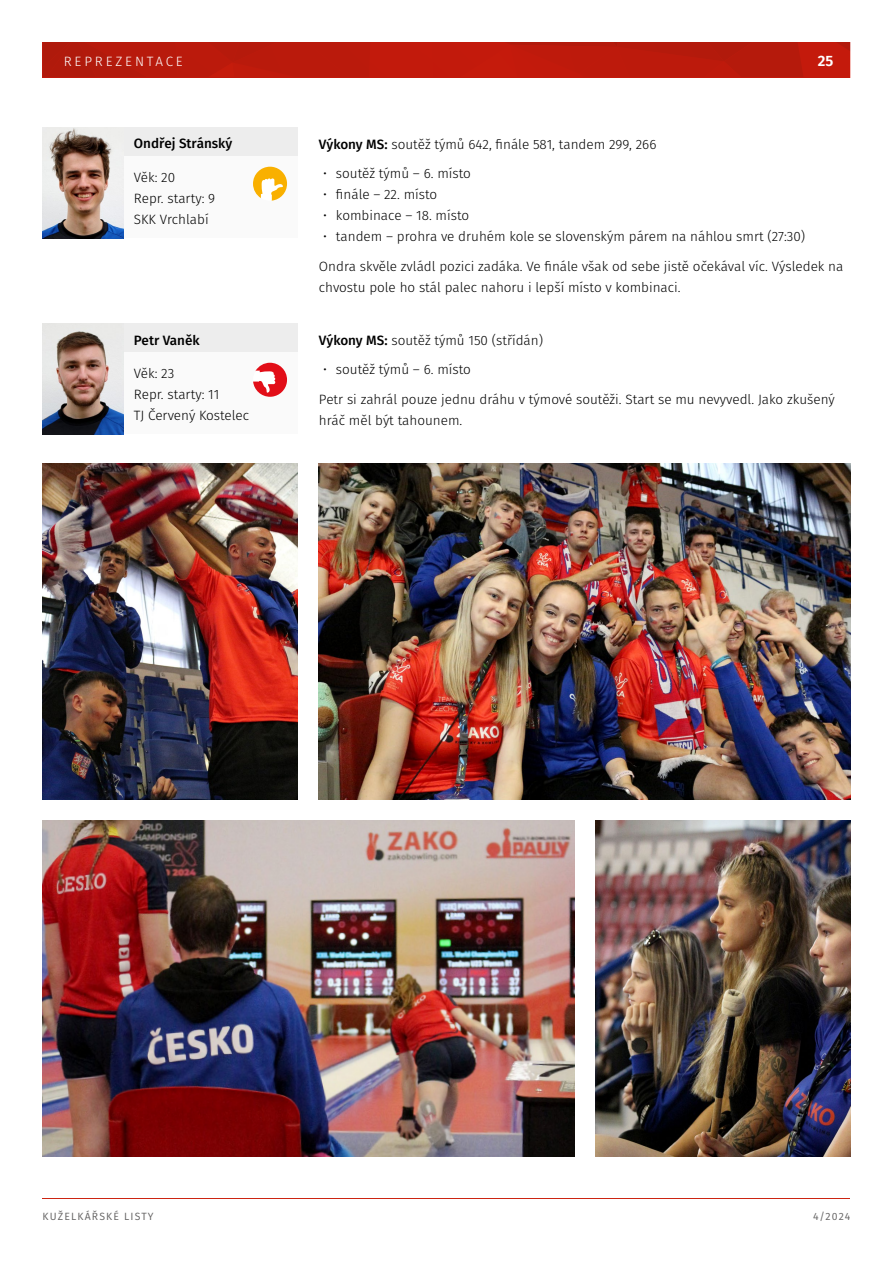
<style>
.page{position:relative;width:893px;height:1263px;background:#fff}
.page>*{position:absolute;margin:0;border:0;box-sizing:border-box;transform-origin:0 0}
.t1{font:600 15px "Fira Sans";color:#fff}
.t2{font:300 13.5px/21px "Fira Sans";color:#000}
.t3{font:500 13.5px "Fira Sans";color:#000}
.t4{font:300 13.5px "Fira Sans";letter-spacing:.21em;color:#fff}
.t5{font:10.5px "Fira Sans";letter-spacing:.11em;color:#646363}
.s1{font-weight:500}
</style>
<div class="page">
<div style="left:43px;top:43px;width:807px;height:35px;background:#c21a0c"></div>
<div style="left:43px;top:42px;width:807px;height:35px;background:#c41a0c"></div>
<svg style="left:837px;top:42px;width:13px;height:9px"></svg>
<svg style="left:43px;top:42px;width:760px;height:35px"></svg>
<hr style="left:43px;top:1198px;width:807px;height:1px;background:#cc2412">
<div style="left:43px;top:128px;width:255px;height:110px;background:#fafafa"></div>
<div style="left:43px;top:128px;width:255px;height:28px;background:#ededed"></div>
<img style="left:43px;top:128px;width:80px;height:110px">
<svg style="left:253px;top:167px;width:34px;height:34px"></svg>
<div style="left:43px;top:324px;width:255px;height:110px;background:#fafafa"></div>
<div style="left:43px;top:324px;width:255px;height:28px;background:#ededed"></div>
<img style="left:43px;top:324px;width:80px;height:110px">
<svg style="left:253px;top:363px;width:34px;height:34px"></svg>
<img style="left:43px;top:821px;width:531px;height:336px">
<img style="left:319px;top:464px;width:531px;height:336px">
<img style="left:595px;top:821px;width:255px;height:336px">
<img style="left:43px;top:463px;width:255px;height:336px">
<p class="t4" style="left:64px;top:52px;width:121px">REPREZENTACE</p>
<p class="t1" style="left:818px;top:48px;width:17px">25</p>
<p class="t3" style="left:134px;top:133px;width:100px">Ondřej Stránský</p>
<p class="t2" style="left:134px;top:167px;width:83px">Věk: 20<br>Repr. starty: 9<br>SKK Vrchlabí</p>
<p class="t3" style="left:134px;top:329px;width:67px">Petr Vaněk</p>
<p class="t2" style="left:134px;top:363px;width:117px">Věk: 23<br>Repr. starty: 11<br>TJ Červený Kostelec</p>
<p class="t2" style="left:319px;top:133px;width:339px"><span class="s1">Výkony MS:</span> soutěž týmů 642, finále 581, tandem 299, 266</p>
<p class="t2" style="left:323px;top:163px;width:149px">• soutěž týmů – 6. místo</p>
<p class="t2" style="left:323px;top:184px;width:116px">• finále – 22. místo</p>
<p class="t2" style="left:323px;top:205px;width:148px">• kombinace – 18. místo</p>
<p class="t2" style="left:319px;top:222px;width:526px;line-height:29.5px;text-indent:4px">• tandem – prohra ve druhém kole se slovenským párem na náhlou smrt (27:30)<br>Ondra skvěle zvládl pozici zadáka. Ve finále však od sebe jistě očekával víc. Výsledek na</p>
<p class="t2" style="left:319px;top:276px;width:363px">chvostu pole ho stál palec nahoru i lepší místo v kombinaci.</p>
<p class="t2" style="left:319px;top:329px;width:226px"><span class="s1">Výkony MS:</span> soutěž týmů 150 (střídán)</p>
<p class="t2" style="left:319px;top:355px;width:517px;line-height:29.5px;text-indent:4px">• soutěž týmů – 6. místo<br>Petr si zahrál pouze jednu dráhu v týmové soutěži. Start se mu nevyvedl. Jako zkušený</p>
<p class="t2" style="left:319px;top:409px;width:145px">hráč měl být tahounem.</p>
<p class="t5" style="left:43px;top:1208px;width:113px">KUŽELKÁŘSKÉ LISTY</p>
<p class="t5" style="left:813px;top:1208px;width:39px">4/2024</p>
</div>
